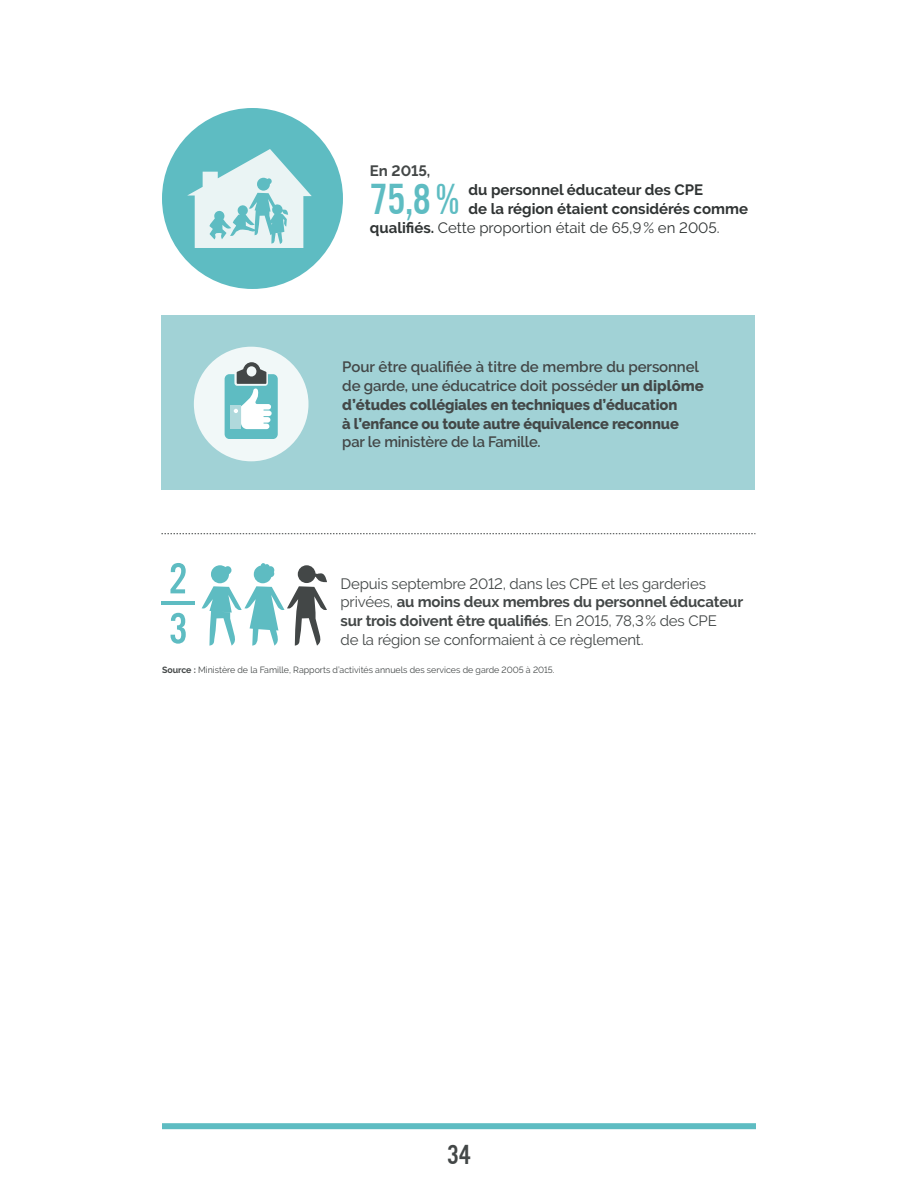
<style>
.page{position:relative;width:918px;height:1188px;background:#fff}
.page>*{position:absolute;margin:0;border:0;box-sizing:border-box;transform-origin:0 0}
.chiffres{font:45px "Alternate Got No 3 D";color:#5ebcc2}
.t1{font:28.5px "Alternate Got No 3 D";color:#434747}
.Texte{font:600 15px/18.8px "Raleway";letter-spacing:-.01em;color:#434747}
.Texte-2{font:15px/18.8px "Raleway";letter-spacing:-.01em;color:#434747}
.Texte-3{font:700 15px "Raleway";color:#303434}
.Texte-4{font:15px "Raleway";color:#303434}
.Texte-5{font:700 15px "Raleway";letter-spacing:-.005em;color:#434747}
.Texte-6{font:9px "Raleway";color:#434747}
.s1{font-weight:700}
.s2{font-weight:800}
</style>
<div class="page">
<div style="left:162px;top:1123px;width:594px;height:6px;background:#5ebcc2"></div>
<div style="left:161px;top:315px;width:594px;height:175px;background:#a1d2d6"></div>
<div style="left:194px;top:347px;width:115px;height:114px;background:#f1f8f8;border-radius:50%"></div>
<svg style="left:225px;top:362px;width:53px;height:77px"></svg>
<svg style="left:161px;top:533px;width:594px;height:1px"></svg>
<div style="left:162px;top:108px;width:181px;height:181px;background:#5ebcc2;border-radius:50%"></div>
<svg style="left:187px;top:149px;width:125px;height:99px"></svg>
<svg style="left:202px;top:563px;width:125px;height:83px"></svg>
<hr style="left:161px;top:601px;width:34px;height:4px;background:#5ebcc2">
<svg style="left:170px;top:563px;width:16px;height:30px"></svg>
<svg style="left:171px;top:613px;width:15px;height:31px"></svg>
<p class="Texte-5" style="left:370px;top:162px;width:62px">En 2015,</p>
<p class="chiffres" style="left:370px;top:175px;width:91px">75,8%</p>
<p class="Texte-3" style="left:469px;top:181px;width:236px">du personnel éducateur des CPE</p>
<p class="Texte-3" style="left:469px;top:200px;width:281px">de la région étaient considérés comme</p>
<p class="Texte-4" style="left:370px;top:219px;width:351px"><span class="s1">qualifiés.</span> Cette proportion était de 65,9% en 2005.</p>
<p class="Texte" style="left:342px;top:358px;width:363px">Pour être qualifiée à titre de membre du personnel de garde, une éducatrice doit posséder <span class="s2">un diplôme d’études collégiales en techniques d’éducation<br>à l’enfance ou toute autre équivalence reconnue </span>par le ministère de la Famille.</p>
<p class="Texte-2" style="left:341px;top:574px;width:404px">Depuis septembre 2012, dans les CPE et les garderies privées, <span class="s1">au moins deux membres du personnel éducateur sur trois doivent être qualifiés</span>. En 2015, 78,3% des CPE<br>de la région se conformaient à ce règlement.</p>
<p class="Texte-6" style="left:162px;top:665px;width:394px"><span class="s1">Source :</span> Ministère de la Famille, Rapports d’activités annuels des services de garde 2005 à 2015.</p>
<h2 class="t1" style="left:447px;top:1140px;width:25px">34</h2>
</div>
